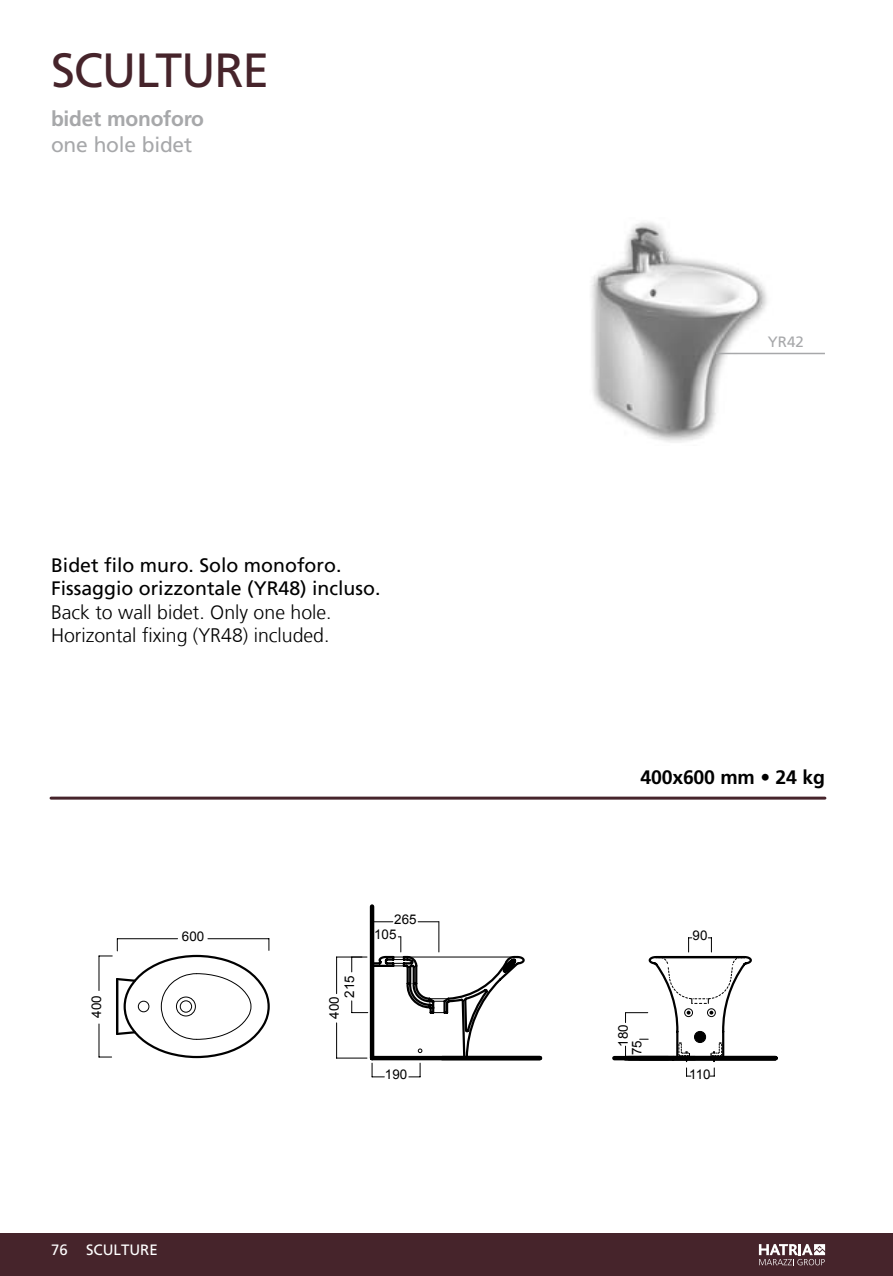
<style>
.page{position:relative;width:893px;height:1276px;background:#fff}
.page>*{position:absolute;margin:0;border:0;box-sizing:border-box;transform-origin:0 0}
.t1{font:48px "Frutiger LT Com";letter-spacing:-.025em;color:#46242b}
.t2{font:700 21px "Frutiger LT Com";letter-spacing:-.015em;color:#a7a8aa}
.t3{font:21px "Frutiger LT Com";letter-spacing:-.015em;color:#a7a8aa}
.t4{font:19.5px/23.4px "Frutiger LT Com";color:#000}
.t5{font:300 19.5px/23.4px "Frutiger LT Com";color:#000}
.t6{font:700 19.5px "Frutiger LT Com";letter-spacing:-.015em;color:#000}
.t7{font:15px "Frutiger LT Com";color:#fff}
.t8{font:15px "Frutiger LT Com";color:#a7a8aa}
.t9{font:13.5px/15px "Arial";color:#000}
</style>
<div class="page">
<div style="left:0;top:1233px;width:893px;height:43px;background:#46242b"></div>
<hr style="left:51px;top:796px;width:774px;height:3px;background:#46242b">
<svg style="left:759px;top:1244px;width:66px;height:21px"></svg>
<img style="left:591px;top:222px;width:186px;height:221px">
<hr style="left:716px;top:353px;width:109px;height:1px;background:#a7a8aa">
<hr style="left:98px;top:956px;width:1px;height:34px;background:#000">
<hr style="left:98px;top:1024px;width:1px;height:33px;background:#000">
<svg style="left:99px;top:938px;width:171px;height:121px"></svg>
<hr style="left:117px;top:938px;width:61px;height:1px;background:#000">
<hr style="left:208px;top:938px;width:61px;height:1px;background:#000">
<hr style="left:370px;top:906px;width:4px;height:152px;background:#000">
<hr style="left:442px;top:1056px;width:98px;height:4px;background:#000">
<hr style="left:336px;top:957px;width:1px;height:36px;background:#000">
<hr style="left:336px;top:1023px;width:1px;height:35px;background:#000">
<hr style="left:438px;top:921px;width:1px;height:31px;background:#000">
<svg style="left:418px;top:921px;width:21px;height:1px"></svg>
<svg style="left:374px;top:921px;width:19px;height:1px"></svg>
<svg style="left:337px;top:932px;width:190px;height:145px"></svg>
<hr style="left:614px;top:1056px;width:161px;height:4px;background:#000">
<svg style="left:686px;top:1068px;width:5px;height:8px"></svg>
<svg style="left:710px;top:1068px;width:5px;height:8px"></svg>
<svg style="left:625px;top:937px;width:129px;height:124px"></svg>
<h1 class="t1" style="left:51px;top:42px;width:220px">sculture</h1>
<p class="t2" style="left:51px;top:107px;width:155px">bidet monoforo</p>
<p class="t3" style="left:51px;top:132px;width:143px">one hole bidet</p>
<p class="t4" style="left:51px;top:553px;width:331px">Bidet filo muro. Solo monoforo.<br>Fissaggio orizzontale (YR48) incluso.</p>
<p class="t5" style="left:51px;top:600px;width:282px">Back to wall bidet. Only one hole.<br>Horizontal fixing (YR48) included.</p>
<p class="t9" style="left:89px;top:1017px;width:24px;rotate:-90deg">400</p>
<p class="t9" style="left:182px;top:929px;width:24px">600</p>
<p class="t7" style="left:51px;top:1241px;width:108px">76 sculture</p>
<p class="t9" style="left:342px;top:997px;width:24px;rotate:-90deg">215</p>
<p class="t9" style="left:327px;top:1018px;width:24px;rotate:-90deg">400</p>
<p class="t9" style="left:374px;top:912px;width:44px;text-indent:20px">265<br>105</p>
<p class="t9" style="left:385px;top:1067px;width:24px">190</p>
<p class="t8" style="left:768px;top:332px;width:37px">yR42</p>
<p class="t6" style="left:641px;top:765px;width:186px">400x600 mm • 24 kg</p>
<p class="t9" style="left:616px;top:1046px;width:24px;rotate:-90deg">180</p>
<p class="t9" style="left:629px;top:1055px;width:16px;rotate:-90deg">75</p>
<p class="t9" style="left:693px;top:928px;width:16px">90</p>
<p class="t9" style="left:689px;top:1066px;width:23px">110</p>
</div>
